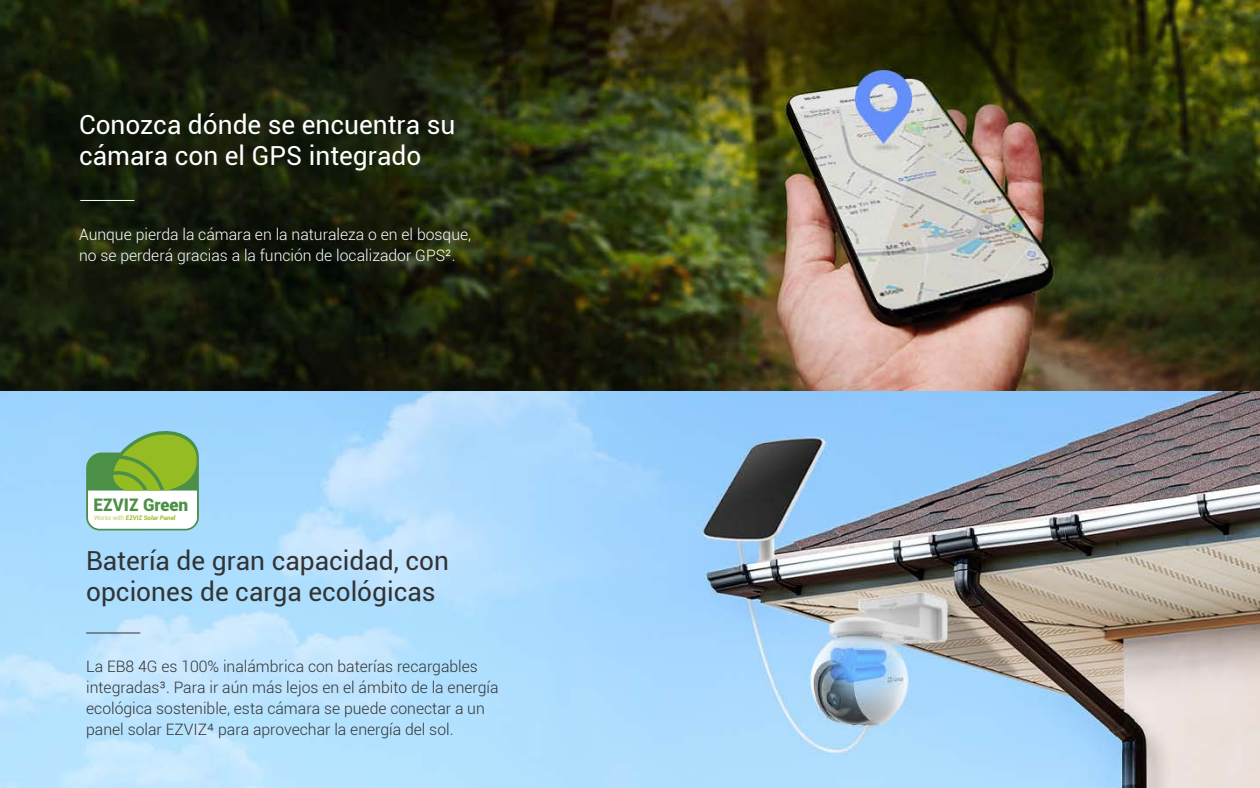
<style>
.page{position:relative;width:1260px;height:788px;background:#fff}
.page>*{position:absolute;margin:0;border:0;box-sizing:border-box;transform-origin:0 0}
.t1{font:26.25px/31.5px "Roboto";color:#333}
.t2{font:26.25px/31.5px "Roboto";color:#fff}
.t3{font:900 17.32px "Roboto";color:#4c9047}
.t4{font:300 15.75px/21px "Roboto";color:#333}
.t5{font:300 15.75px/21px "Roboto";color:#fff}
.t6{font:italic 700 6.21px "Roboto";color:#95bd23}
.s1{font-weight:300}
</style>
<div class="page">
<img style="left:0;top:0;width:1260px;height:788px">
<hr style="left:80px;top:200px;width:54px;height:1px;background:#fff">
<hr style="left:86px;top:632px;width:54px;height:1px;background:#333">
<svg style="left:86px;top:427px;width:113px;height:103px"></svg>
<h1 class="t2" style="left:79px;top:107px;width:378px">Conozca dónde se encuentra su cámara con el GPS integrado</h1>
<p class="t5" style="left:79px;top:223px;width:394px">Aunque pierda la cámara en la naturaleza o en el bosque, no se perderá gracias a la función de localizador GPS².</p>
<p class="t3" style="left:94px;top:492px;width:96px">EZVIZ Green</p>
<p class="t6" style="left:94px;top:513px;width:83px"><span class="s1">Works with</span> EZVIZ Solar Panel</p>
<h1 class="t1" style="left:86px;top:543px;width:364px">Batería de gran capacidad, con opciones de carga ecológicas</h1>
<p class="t4" style="left:86px;top:655px;width:414px">La EB8 4G es 100% inalámbrica con baterías recargables integradas³. Para ir aún más lejos en el ámbito de la energía ecológica sostenible, esta cámara se puede conectar a un panel solar EZVIZ⁴ para aprovechar la energía del sol.</p>
</div>
